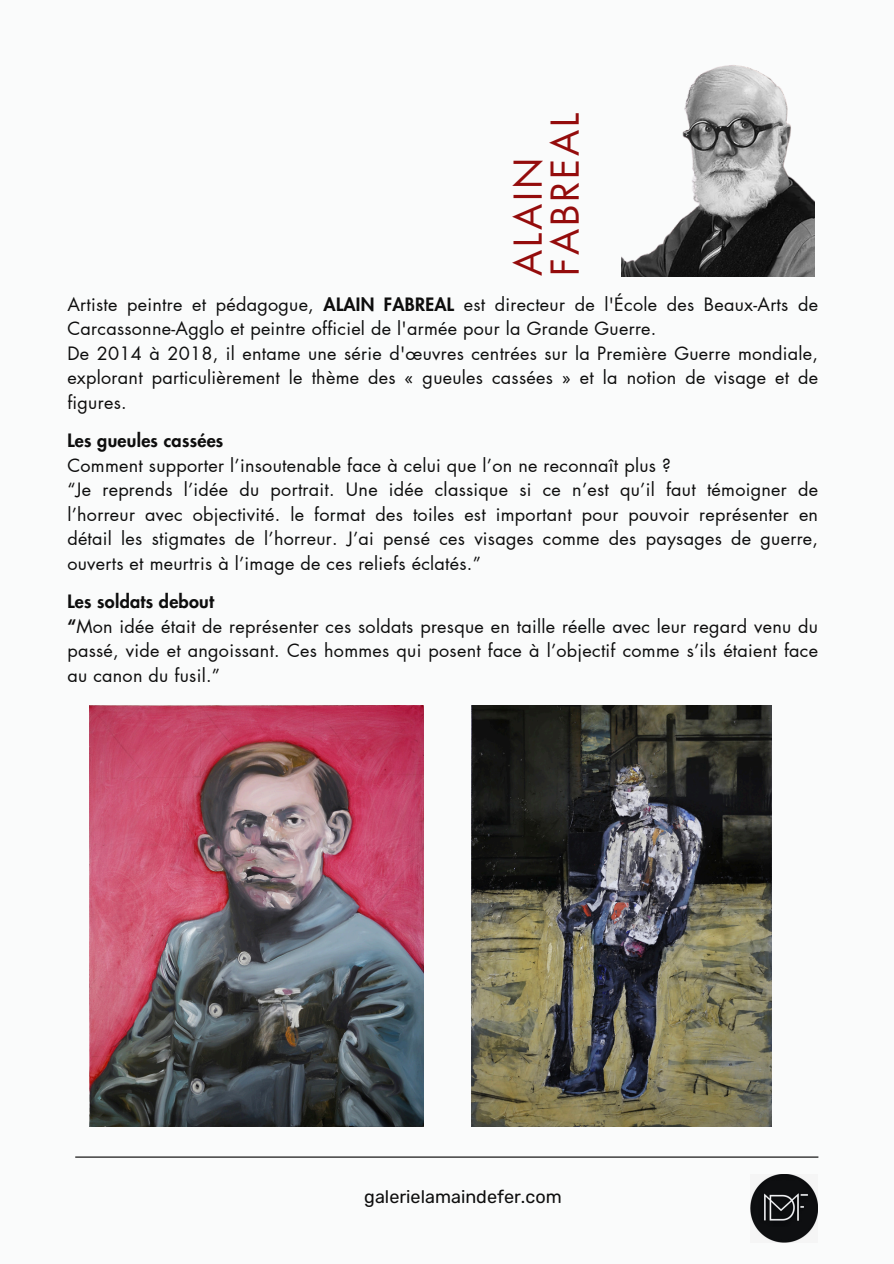
<style>
.page{position:relative;width:894px;height:1264px;background:#fff}
.page>*{position:absolute;margin:0;border:0;box-sizing:border-box;transform-origin:0 0}
.t1{font:37.5px "Futura LT Pro";letter-spacing:.075em;color:#940c0c}
.t2{font:18px/24.5px "Futura LT Pro";letter-spacing:.015em;color:#0e0e0e;text-align:justify}
.t3{font:800 18px "Futura LT Pro";letter-spacing:.015em;color:#0e0e0e}
.t4{font:18px "Rubik";color:#0e0e0e}
.s1{font-weight:800}
</style>
<div class="page">
<div style="left:0;top:0;width:893px;height:1263px;background:#fafbfb"></div>
<hr style="left:75px;top:1156px;width:743px;height:1px;background:#000">
<img style="left:750px;top:1174px;width:67px;height:68px">
<img style="left:621px;top:65px;width:192px;height:211px">
<img style="left:471px;top:706px;width:300px;height:420px">
<img style="left:89px;top:706px;width:334px;height:420px">
<p class="t1" style="left:547px;top:276px;width:164px;rotate:-90deg">FABREAL</p>
<p class="t1" style="left:510px;top:276px;width:119px;rotate:-90deg">ALAIN</p>
<h1 class="t2" style="left:67px;top:293px;width:752px">Artiste peintre et pédagogue, <span class="s1">ALAIN FABREAL</span> est directeur de l'École des Beaux-Arts de<br>Carcassonne-Agglo et peintre officiel de l'armée pour la Grande Guerre.</h1>
<p class="t2" style="left:67px;top:342px;width:752px">De 2014 à 2018, il entame une série d'œuvres centrées sur la Première Guerre mondiale, explorant particulièrement le thème des « gueules cassées » et la notion de visage et de figures.</p>
<p class="t3" style="left:67px;top:432px;width:157px">Les gueules cassées</p>
<p class="t2" style="left:67px;top:454px;width:605px">Comment supporter l’insoutenable face à celui que l’on ne reconnaît plus ?</p>
<p class="t2" style="left:67px;top:478px;width:752px">“Je reprends l’idée du portrait. Une idée classique si ce n’est qu’il faut témoigner de l’horreur avec objectivité. le format des toiles est important pour pouvoir représenter en détail les stigmates de l’horreur. J’ai pensé ces visages comme des paysages de guerre, ouverts et meurtris à l’image de ces reliefs éclatés.”</p>
<p class="t3" style="left:67px;top:593px;width:148px">Les soldats debout</p>
<p class="t2" style="left:67px;top:615px;width:752px"><span class="s1">“</span>Mon idée était de représenter ces soldats presque en taille réelle avec leur regard venu du passé, vide et angoissant. Ces hommes qui posent face à l’objectif comme s’ils étaient face au canon du fusil.”</p>
<p class="t4" style="left:364px;top:1186px;width:199px">galerielamaindefer.com</p>
</div>
